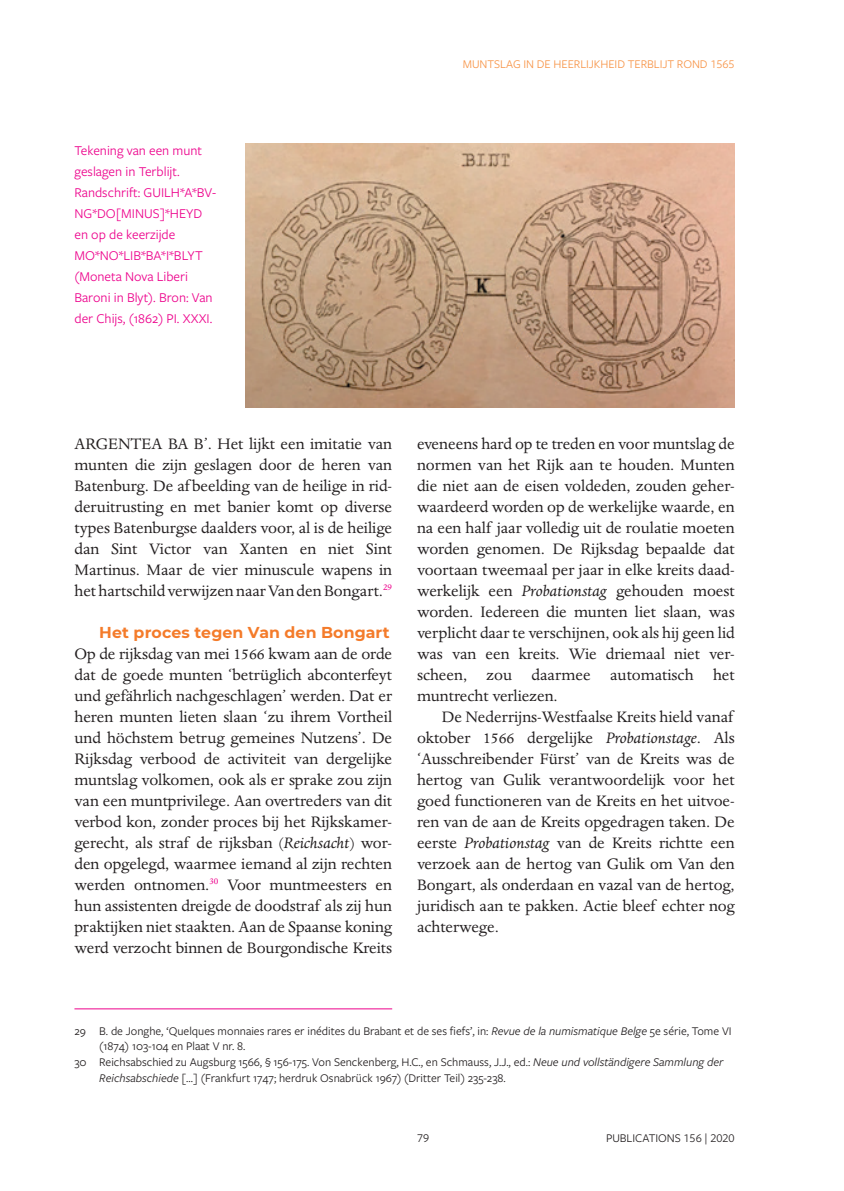
<style>
.page{position:relative;width:844px;height:1191px;background:#fff}
.page>*{position:absolute;margin:0;border:0;box-sizing:border-box;transform-origin:0 0}
.t1{font:17.5px/21px "Dante MT Std";letter-spacing:-.005em;color:#231f20;text-align:justify}
.t2{font:700 15.75px "Montserrat";letter-spacing:.005em;color:#f47b2a}
.t3{font:14px/21px "Freight Sans Pro";color:#ed028c}
.t4{font:12.25px "Freight Sans Pro";color:#231f20}
.t5{font:12.25px "Freight Sans Pro";letter-spacing:-.005em;color:#f79447}
.s1{font-style:italic}
</style>
<div class="page">
<hr style="left:74px;top:1008px;width:318px;height:1px;background:#ed028c">
<img style="left:246px;top:144px;width:488px;height:263px">
<p class="t3" style="left:74px;top:139px;width:143px">Tekening van een munt geslagen in Terblijt.<br>Randschrift: GUILH*A*BV-<br>NG*DO[MINUS]*HEYD en op de keerzijde<br>MO*NO*LIB*BA*I*BLYT (Moneta Nova Liberi<br>Baroni in Blyt). Bron: Van der Chijs, (1862) PI. XXXI.</p>
<p class="t5" style="left:462px;top:56px;width:273px">MUNTSLAG IN DE HEERLIJKHEID TERBLIJT ROND 1565</p>
<p class="t1" style="left:74px;top:433px;width:319px">ARGENTEA BA B’. Het lijkt een imitatie van munten die zijn geslagen door de heren van Batenburg. De af beelding van de heilige in rid&shy;deruitrusting en met banier komt op diverse types Batenburgse daalders voor, al is de heilige dan Sint Victor van Xanten en niet Sint Martinus. Maar de vier minuscule wapens in het hartschild verwijzen naar Van den Bongart.<sup>29</sup></p>
<p class="t2" style="left:99px;top:623px;width:292px">Het proces tegen Van den Bongart</p>
<p class="t1" style="left:74px;top:643px;width:319px">Op de rijksdag van mei 1566 kwam aan de orde dat de goede munten ‘betrüglich abconterfeyt und gefährlich nachgeschlagen’ werden. Dat er heren munten lieten slaan ‘zu ihrem Vortheil und höchstem betrug gemeines Nutzens’. De Rijksdag verbood de activiteit van dergelijke muntslag volkomen, ook als er sprake zou zijn van een muntprivilege. Aan overtreders van dit verbod kon, zonder proces bij het Rijkskamer&shy;gerecht, als straf de rijksban (<span class="s1">Reichsacht</span>) wor&shy;den opgelegd, waarmee iemand al zijn rechten werden ontnomen.<sup>30</sup> Voor muntmeesters en hun assistenten dreigde de doodstraf als zij hun praktijken niet staakten. Aan de Spaanse koning werd verzocht binnen de Bourgondische Kreits</p>
<p class="t1" style="left:417px;top:433px;width:319px">eveneens hard op te treden en voor muntslag de normen van het Rijk aan te houden. Munten die niet aan de eisen voldeden, zouden geher&shy;waardeerd worden op de werkelijke waarde, en na een half jaar volledig uit de roulatie moeten worden genomen. De Rijksdag bepaalde dat voortaan tweemaal per jaar in elke kreits daad&shy;werkelijk een <span class="s1">Probationstag</span> gehouden moest worden. Iedereen die munten liet slaan, was verplicht daar te verschijnen, ook als hij geen lid was van een kreits. Wie driemaal niet ver&shy;scheen, zou daarmee automatisch het muntrecht verliezen.</p>
<p class="t1" style="left:417px;top:706px;width:319px;text-indent:25px">De Nederrijns-Westfaalse Kreits hield vanaf oktober 1566 dergelijke <span class="s1">Probationstage</span>. Als ‘Ausschreibender Fürst’ van de Kreits was de hertog van Gulik verantwoordelijk voor het goed functioneren van de Kreits en het uitvoe&shy;ren van de aan de Kreits opgedragen taken. De eerste <span class="s1">Probationstag</span> van de Kreits richtte een verzoek aan de hertog van Gulik om Van den Bongart, als onderdaan en vazal van de hertog, juridisch aan te pakken. Actie bleef echter nog achterwege.</p>
<p class="t4" style="left:74px;top:1022px;width:658px">29 B. de Jonghe, ‘Quelques monnaies rares er inédites du Brabant et de ses fiefs’, in: <span class="s1">Revue de la numismatique Belge</span> 5e série, Tome VI</p>
<p class="t4" style="left:99px;top:1038px;width:148px">(1874) 103-104 en Plaat V nr. 8.</p>
<p class="t4" style="left:74px;top:1054px;width:650px">30 Reichsabschied zu Augsburg 1566, § 156-175. Von Senckenberg, H.C., en Schmauss, J.J., ed.: <span class="s1">Neue und vollständigere Sammlung der</span></p>
<p class="t4" style="left:99px;top:1069px;width:408px"><span class="s1">Reichsabschiede</span> [...] (Frankfurt 1747; herdruk Osnabrück 1967) (Dritter Teil) 235-238.</p>
<p class="t4" style="left:417px;top:1130px;width:14px">79</p>
<p class="t4" style="left:606px;top:1130px;width:130px">PUBLICATIONS 156 | 2020</p>
</div>
